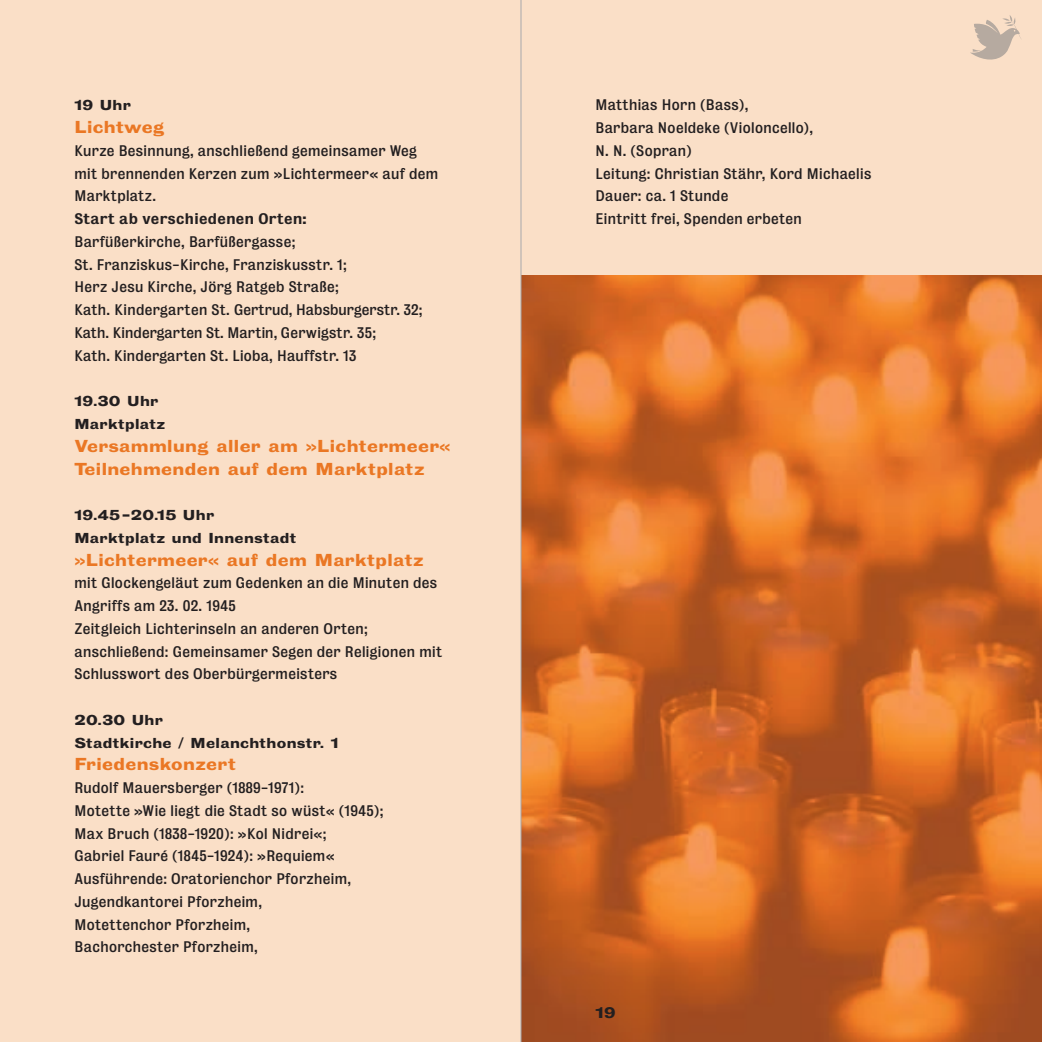
<style>
.page{position:relative;width:1042px;height:1042px;background:#fadfc7}
.page>*{position:absolute;margin:0;border:0;box-sizing:border-box;transform-origin:0 0}
.t1{font:15.75px/22.8px "Bureau Grotesque Seven Nine";letter-spacing:.025em;color:#ea7724}
.t2{font:14px/22.8px "Bureau Grotesque Five Three";letter-spacing:.025em;color:#231f20}
.t3{font:14px "Bureau Grotesque Five Five";letter-spacing:.025em;color:#231f20}
.t4{font:14px "Bureau Grotesque Seven Nine";color:#231f20}
.t5{font:13.12px/22.8px "Bureau Grotesque Seven Nine";letter-spacing:.025em;color:#231f20}
</style>
<div class="page">
<img style="left:521px;top:275px;width:521px;height:767px">
<svg style="left:970px;top:15px;width:51px;height:45px"></svg>
<hr style="left:520px;top:0;width:1px;height:1042px;background:#a8a9ad">
<p class="t5" style="left:74px;top:95px;width:58px">19 Uhr</p>
<p class="t1" style="left:74px;top:116px;width:91px">Lichtweg</p>
<p class="t2" style="left:74px;top:140px;width:365px">Kurze Besinnung, anschließend gemeinsamer Weg mit brennenden Kerzen zum »Lichtermeer« auf dem<br>Marktplatz.</p>
<p class="t3" style="left:74px;top:211px;width:234px">Start ab verschiedenen Orten:</p>
<p class="t2" style="left:74px;top:231px;width:349px">Barfüßerkirche, Barfüßergasse;<br>St. Franziskus-Kirche, Franziskusstr. 1;<br>Herz Jesu Kirche, Jörg Ratgeb Straße;<br>Kath. Kindergarten St. Gertrud, Habsburgerstr. 32; Kath. Kindergarten St. Martin, Gerwigstr. 35;<br>Kath. Kindergarten St. Lioba, Hauffstr. 13</p>
<p class="t5" style="left:74px;top:390px;width:92px">19.30 Uhr<br>Marktplatz</p>
<p class="t1" style="left:74px;top:435px;width:378px">Versammlung aller am »Lichtermeer«<br>Teilnehmenden auf dem Marktplatz</p>
<p class="t5" style="left:74px;top:504px;width:224px">19.45–20.15 Uhr<br>Marktplatz und Innenstadt</p>
<p class="t1" style="left:74px;top:549px;width:351px">»Lichtermeer« auf dem Marktplatz</p>
<p class="t2" style="left:74px;top:572px;width:369px">mit Glockengeläut zum Gedenken an die Minuten des Angriffs am 23. 02. 1945<br>Zeitgleich Lichterinseln an anderen Orten; anschließend: Gemeinsamer Segen der Religionen mit Schlusswort des Oberbürgermeisters</p>
<p class="t5" style="left:74px;top:709px;width:266px">20.30 Uhr<br>Stadtkirche / Melanchthonstr. 1</p>
<p class="t1" style="left:74px;top:753px;width:163px">Friedenskonzert</p>
<p class="t2" style="left:74px;top:777px;width:311px">Rudolf Mauersberger (1889-1971):<br>Motette »Wie liegt die Stadt so wüst« (1945); Max Bruch (1838-1920): »Kol Nidrei«;<br>Gabriel Fauré (1845-1924): »Requiem« Ausführende: Oratorienchor Pforzheim, Jugendkantorei Pforzheim,<br>Motettenchor Pforzheim,<br>Bachorchester Pforzheim,</p>
<p class="t2" style="left:595px;top:94px;width:277px">Matthias Horn (Bass),<br>Barbara Noeldeke (Violoncello),<br>N. N. (Sopran)<br>Leitung: Christian Stähr, Kord Michaelis<br>Dauer: ca. 1 Stunde<br>Eintritt frei, Spenden erbeten</p>
<p class="t4" style="left:595px;top:1005px;width:22px">19</p>
</div>
